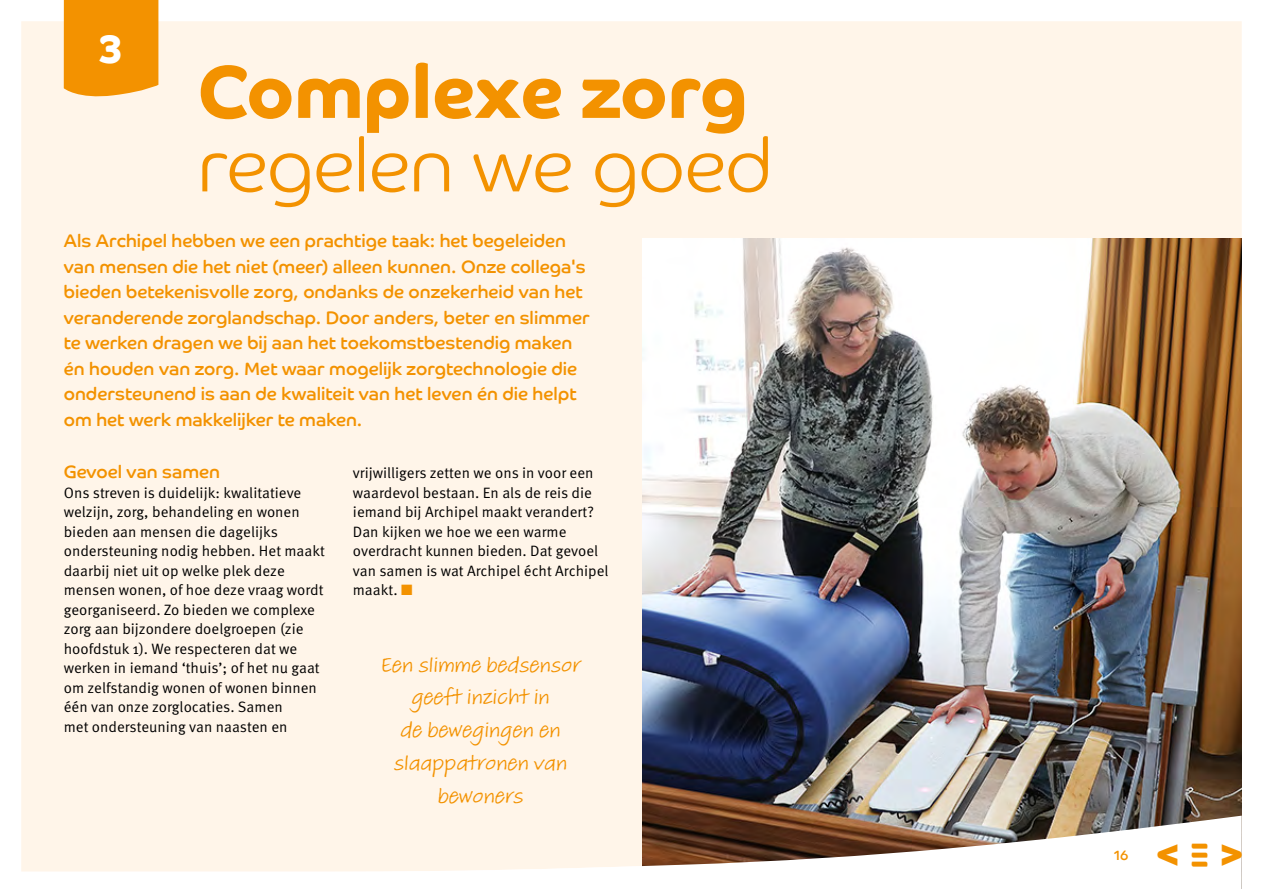
<style>
.page{position:relative;width:1263px;height:893px;background:#fff}
.page>*{position:absolute;margin:0;border:0;box-sizing:border-box;transform-origin:0 0}
.t1{font:300 75px "Co Headline";color:#f39200}
.t2{font:700 75px "Co Headline";letter-spacing:-.005em;color:#f39200}
.t3{font:700 40.5px "Co Headline";color:#f39200}
.t4{font:700 39.9px "Co Headline";color:#fff}
.t5{font:700 31.5px "Co Headline";color:#f39200}
.t6{font:22.35px/32.7px "Adobe Handwriting Tiffany";letter-spacing:-.01em;color:#f39200;text-align:center}
.t7{font:18px/25.5px "Co Headline";letter-spacing:.005em;color:#f39200}
.t8{font:15px/19.5px "Meta Pro Norm";color:#000}
.t9{font:13.5px "Co Headline";color:#f39200}
.s1{color:#f39200}
</style>
<div class="page">
<div style="left:21px;top:21px;width:1221px;height:795px;background:#fff5e9"></div>
<img style="left:642px;top:238px;width:600px;height:578px">
<svg style="left:21px;top:816px;width:1221px;height:73px"></svg>
<svg style="left:64px;top:0;width:94px;height:100px;background:#f39810"></svg>
<h3 class="t4" style="left:99px;top:26px;width:25px">3</h3>
<h1 class="t2" style="left:198px;top:48px;width:551px">Complexe zorg</h1>
<h1 class="t1" style="left:198px;top:122px;width:575px">regelen we goed</h1>
<p class="t7" style="left:64px;top:228px;width:527px">Als Archipel hebben we een prachtige taak: het begeleiden van mensen die het niet (meer) alleen kunnen. Onze collega's bieden betekenisvolle zorg, ondanks de onzekerheid van het veranderende zorglandschap. Door anders, beter en slimmer te werken dragen we bij aan het toekomstbestendig maken én houden van zorg. Met waar mogelijk zorgtechnologie die ondersteunend is aan de kwaliteit van het leven én die helpt om het werk makkelijker te maken.</p>
<p class="t7" style="left:64px;top:459px;width:158px">Gevoel van samen</p>
<p class="t8" style="left:64px;top:482px;width:263px">Ons streven is duidelijk: kwalitatieve welzijn, zorg, behandeling en wonen bieden aan mensen die dagelijks ondersteuning nodig hebben. Het maakt daarbij niet uit op welke plek deze mensen wonen, of hoe deze vraag wordt georganiseerd. Zo bieden we complexe zorg aan bijzondere doelgroepen (zie hoofdstuk 1). We respecteren dat we werken in iemand ‘thuis’; of het nu gaat om zelfstandig wonen of wonen binnen één van onze zorglocaties. Samen<br>met ondersteuning van naasten en</p>
<p class="t8" style="left:353px;top:462px;width:257px">vrijwilligers zetten we ons in voor een waardevol bestaan. En als de reis die iemand bij Archipel maakt verandert?<br>Dan kijken we hoe we een warme overdracht kunnen bieden. Dat gevoel van samen is wat Archipel écht Archipel maakt. <span class="s1">■</span></p>
<h3 class="t6" style="left:381px;top:648px;width:201px">Een slimme bedsensor geeft inzicht in<br>de bewegingen en slaappatronen van bewoners</h3>
<h3 class="t5" style="left:1192px;top:834px;width:17px">–––</h3>
<p class="t9" style="left:1114px;top:848px;width:16px">16</p>
<h2 class="t3" style="left:1155px;top:832px;width:91px">&lt; &gt;</h2>
</div>
